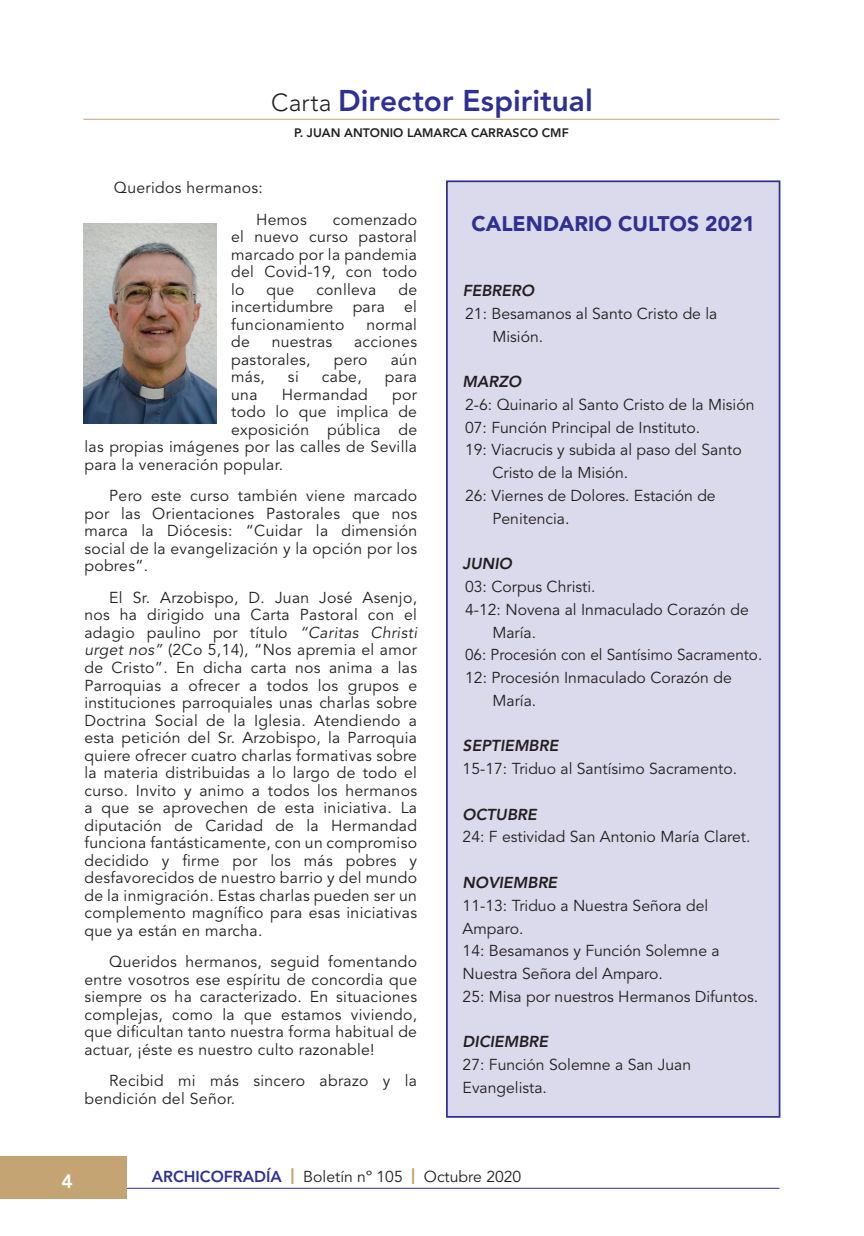
<style>
.page{position:relative;width:864px;height:1236px;background:#fff}
.page>*{position:absolute;margin:0;border:0;box-sizing:border-box;transform-origin:0 0}
.t1{font:800 29.75px "Avenir LT Std";color:#2e3092}
.t2{font:900 21px "Avenir LT Std";color:#2e3092}
.t3{font:800 19.25px "Avenir LT Std";color:#fff}
.t4{font:15.75px/17.5px "Avenir LT Std";color:#231f20;text-align:justify}
.t5{font:15.75px/31.5px "Avenir LT Std";letter-spacing:.02em;color:#231f20}
.t6{font:italic 800 15.75px "Avenir LT Std";color:#231f20}
.t7{font:800 12.25px "Avenir LT Std";color:#231f20}
.s1{font-weight:300;font-size:24.5px;color:#231f20}
.s2{font-style:italic}
.s3{font-weight:800;color:#2e3092}
.s4{font-weight:900;color:#c5a474}
</style>
<div class="page">
<hr style="left:120px;top:1187px;width:659px;height:1px;background:#2e3092">
<div style="left:0;top:1156px;width:126px;height:42px;background:#c5a474"></div>
<hr style="left:83px;top:119px;width:696px;height:1px;background:#c5a474">
<img style="left:84px;top:223px;width:132px;height:200px">
<div style="left:446px;top:181px;width:333px;height:935px;background:#dbd9ec"></div>
<div style="left:446px;top:180px;width:334px;height:937px;border:2px solid #2e3092"></div>
<h1 class="t1" style="left:271px;top:83px;width:323px"><span class="s1">Carta</span> Director Espiritual</h1>
<p class="t7" style="left:294px;top:125px;width:276px">P. JUAN ANTONIO LAMARCA CARRASCO CMF</p>
<p class="t5" style="left:256px;top:172px;width:52px;text-indent:-142px">Queridos hermanos:<br>Hemos</p>
<p class="t4" style="left:231px;top:211px;width:187px;text-indent:102px">comenzado el nuevo curso pastoral marcado por la pandemia del Covid-19, con todo lo</p>
<p class="t4" style="left:231px;top:281px;width:187px;text-indent:167px">de incertidumbre para el funcionamiento</p>
<p class="t4" style="left:266px;top:281px;width:29px">que</p>
<p class="t5" style="left:316px;top:274px;width:61px">conlleva</p>
<p class="t4" style="left:366px;top:316px;width:52px">normal</p>
<p class="t4" style="left:231px;top:333px;width:20px">de</p>
<p class="t5" style="left:271px;top:326px;width:62px">nuestras</p>
<p class="t5" style="left:354px;top:326px;width:64px">acciones</p>
<p class="t5" style="left:231px;top:344px;width:81px">pastorales,</p>
<p class="t4" style="left:333px;top:351px;width:35px">pero</p>
<p class="t4" style="left:390px;top:351px;width:28px">aún</p>
<p class="t4" style="left:231px;top:368px;width:35px">más,</p>
<p class="t4" style="left:288px;top:368px;width:12px">si</p>
<p class="t4" style="left:322px;top:368px;width:41px">cabe,</p>
<p class="t4" style="left:385px;top:368px;width:34px">para</p>
<p class="t4" style="left:231px;top:386px;width:28px">una</p>
<p class="t5" style="left:282px;top:379px;width:87px">Hermandad</p>
<p class="t4" style="left:392px;top:386px;width:26px">por</p>
<p class="t5" style="left:231px;top:396px;width:187px">todo lo que implica de</p>
<p class="t5" style="left:231px;top:414px;width:187px">exposición pública de</p>
<p class="t5" style="left:84px;top:431px;width:334px">las propias imágenes por las calles de Sevilla</p>
<p class="t5" style="left:84px;top:449px;width:200px">para la veneración popular.</p>
<p class="t4" style="left:84px;top:487px;width:334px;text-indent:25px">Pero este curso también viene marcado por las Orientaciones Pastorales que nos marca la Diócesis: “Cuidar la dimensión social de la evangelización y la opción por los pobres”.</p>
<p class="t4" style="left:84px;top:589px;width:334px;text-indent:25px">El Sr. Arzobispo, D. Juan José Asenjo, nos ha dirigido una Carta Pastoral con el adagio paulino por título <span class="s2">“Caritas Christi urget nos”</span> (2Co 5,14), “Nos apremia el amor de Cristo”. En dicha carta nos anima a las Parroquias a ofrecer a todos los grupos e instituciones parroquiales unas charlas sobre Doctrina Social de la Iglesia. Atendiendo a esta petición del Sr. Arzobispo, la Parroquia quiere ofrecer cuatro charlas formativas sobre la materia distribuidas a lo largo de todo el curso. Invito y animo a todos los hermanos a que se aprovechen de esta iniciativa. La diputación de Caridad de la Hermandad funciona fantásticamente, con un compromiso decidido y firme por los más pobres y desfavorecidos de nuestro barrio y del mundo de la inmigración. Estas charlas pueden ser un complemento magnífico para esas iniciativas que ya están en marcha.</p>
<p class="t4" style="left:84px;top:953px;width:334px;text-indent:25px">Queridos hermanos, seguid fomentando entre vosotros ese espíritu de concordia que siempre os ha caracterizado. En situaciones complejas, como la que estamos viviendo, que dificultan tanto nuestra forma habitual de actuar, ¡éste es nuestro culto razonable!</p>
<p class="t5" style="left:84px;top:1072px;width:334px;line-height:17.5px;text-indent:25px">Recibid mi más sincero abrazo y la bendición del Señor.</p>
<h2 class="t2" style="left:471px;top:211px;width:285px">CALENDARIO CULTOS 2021</h2>
<p class="t6" style="left:462px;top:281px;width:73px">FEBRERO</p>
<p class="t4" style="left:492px;top:302px;width:226px;line-height:22.8px;text-indent:-27px">21: Besamanos al Santo Cristo de la<br>Misión.</p>
<p class="t6" style="left:462px;top:372px;width:60px">MARZO</p>
<p class="t4" style="left:465px;top:396px;width:291px">2-6: Quinario al Santo Cristo de la Misión</p>
<p class="t4" style="left:465px;top:419px;width:236px">07: Función Principal de Instituto.</p>
<p class="t4" style="left:465px;top:441px;width:278px">19: Viacrucis y subida al paso del Santo</p>
<p class="t4" style="left:492px;top:464px;width:137px">Cristo de la Misión.</p>
<p class="t4" style="left:465px;top:487px;width:252px">26: Viernes de Dolores. Estación de</p>
<p class="t4" style="left:492px;top:510px;width:79px">Penitencia.</p>
<p class="t6" style="left:462px;top:554px;width:51px">JUNIO</p>
<p class="t4" style="left:465px;top:578px;width:132px">03: Corpus Christi.</p>
<p class="t4" style="left:465px;top:601px;width:285px">4-12: Novena al Inmaculado Corazón de</p>
<p class="t4" style="left:492px;top:623px;width:45px">María.</p>
<p class="t4" style="left:465px;top:646px;width:298px">06: Procesión con el Santísimo Sacramento.</p>
<p class="t4" style="left:465px;top:669px;width:268px">12: Procesión Inmaculado Corazón de</p>
<p class="t4" style="left:492px;top:692px;width:45px">María.</p>
<p class="t6" style="left:462px;top:736px;width:97px">SEPTIEMBRE</p>
<p class="t4" style="left:462px;top:760px;width:276px">15-17: Triduo al Santísimo Sacramento.</p>
<p class="t6" style="left:462px;top:804px;width:76px">OCTUBRE</p>
<p class="t4" style="left:462px;top:828px;width:289px">24: F estividad San Antonio María Claret.</p>
<p class="t6" style="left:462px;top:873px;width:96px">NOVIEMBRE</p>
<p class="t4" style="left:462px;top:894px;width:297px;line-height:22.8px;text-align:left">11-13: Triduo a Nuestra Señora del<br>Amparo.<br>14: Besamanos y Función Solemne a<br>Nuestra Señora del Amparo.<br>25: Misa por nuestros Hermanos Difuntos.</p>
<p class="t6" style="left:462px;top:1032px;width:87px">DICIEMBRE</p>
<p class="t4" style="left:462px;top:1053px;width:230px;line-height:22.8px">27: Función Solemne a San Juan<br>Evangelista.</p>
<p class="t3" style="left:61px;top:1169px;width:13px">4</p>
<p class="t4" style="left:152px;top:1167px;width:371px"><span class="s3">ARCHICOFRADÍA</span> <span class="s4">|</span> Boletín nº 105 <span class="s4">|</span> Octubre 2020</p>
</div>
